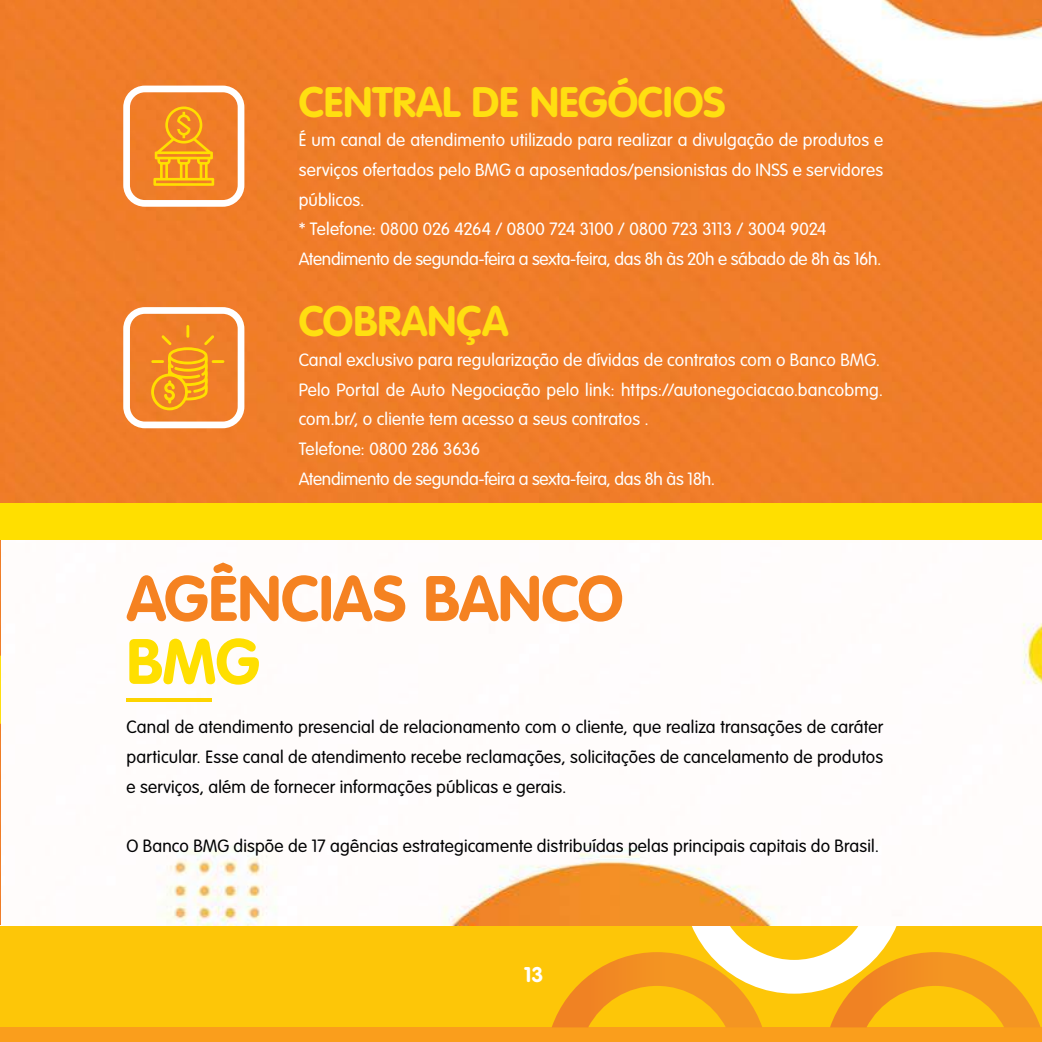
<style>
.page{position:relative;width:1042px;height:1042px;background:#fff}
.page>*{position:absolute;margin:0;border:0;box-sizing:border-box;transform-origin:0 0}
.t1{font:700 63px "VAG Rounded Std";letter-spacing:-.01em;color:#f58221}
.t2{font:700 63px "VAG Rounded Std";color:#ffdf00}
.t3{font:700 42px "VAG Rounded Std";letter-spacing:-.005em;color:#ffdf11}
.t4{font:700 21px "VAG Rounded Std";color:#fff}
.t5{font:300 17.5px/29.8px "VAG Rounded Std";letter-spacing:.005em;color:#fff}
.t6{font:300 17.5px/29.8px "VAG Rounded Std";letter-spacing:.01em;color:#020203;text-align:justify}
</style>
<div class="page">
<div style="left:0;top:997px;width:1042px;height:45px;background:#fa9e1c"></div>
<div style="left:1px;top:924px;width:1041px;height:103px;background:#fdc608"></div>
<svg style="left:552px;top:926px;width:488px;height:101px"></svg>
<img style="left:0;top:539px;width:1042px;height:387px">
<img style="left:0;top:0;width:1px;height:924px">
<div style="left:1px;top:0;width:1041px;height:503px;background:#f07d29"></div>
<svg style="left:123px;top:307px;width:121px;height:121px"></svg>
<svg style="left:123px;top:86px;width:121px;height:121px"></svg>
<div style="left:1px;top:503px;width:1041px;height:36px;background:#ffdf00"></div>
<hr style="left:126px;top:698px;width:86px;height:3px;background:#fdd400">
<h2 class="t3" style="left:299px;top:77px;width:428px">CENTRAL DE NEGÓCIOS</h2>
<p class="t5" style="left:299px;top:126px;width:586px">É um canal de atendimento utilizado para realizar a divulgação de produtos e serviços ofertados pelo BMG a aposentados/pensionistas do INSS e servidores públicos.<br>* Telefone: 0800 026 4264 / 0800 724 3100 / 0800 723 3113 / 3004 9024<br>Atendimento de segunda-feira a sexta-feira, das 8h às 20h e sábado de 8h às 16h.</p>
<h2 class="t3" style="left:299px;top:297px;width:211px">COBRANÇA</h2>
<p class="t5" style="left:299px;top:345px;width:586px">Canal exclusivo para regularização de dívidas de contratos com o Banco BMG.<br>Pelo Portal de Auto Negociação pelo link: https://autonegociacao.bancobmg. com.br/, o cliente tem acesso a seus contratos .<br>Telefone: 0800 286 3636<br>Atendimento de segunda-feira a sexta-feira, das 8h às 18h.</p>
<h1 class="t1" style="left:126px;top:562px;width:498px">AGÊNCIAS BANCO</h1>
<h1 class="t2" style="left:126px;top:625px;width:135px">BMG</h1>
<p class="t6" style="left:127px;top:713px;width:758px">Canal de atendimento presencial de relacionamento com o cliente, que realiza transações de caráter particular. Esse canal de atendimento recebe reclamações, solicitações de cancelamento de produtos e serviços, além de fornecer informações públicas e gerais.</p>
<p class="t6" style="left:127px;top:832px;width:754px">O Banco BMG dispõe de 17 agências estrategicamente distribuídas pelas principais capitais do Brasil.</p>
<p class="t4" style="left:524px;top:962px;width:21px">13</p>
</div>
